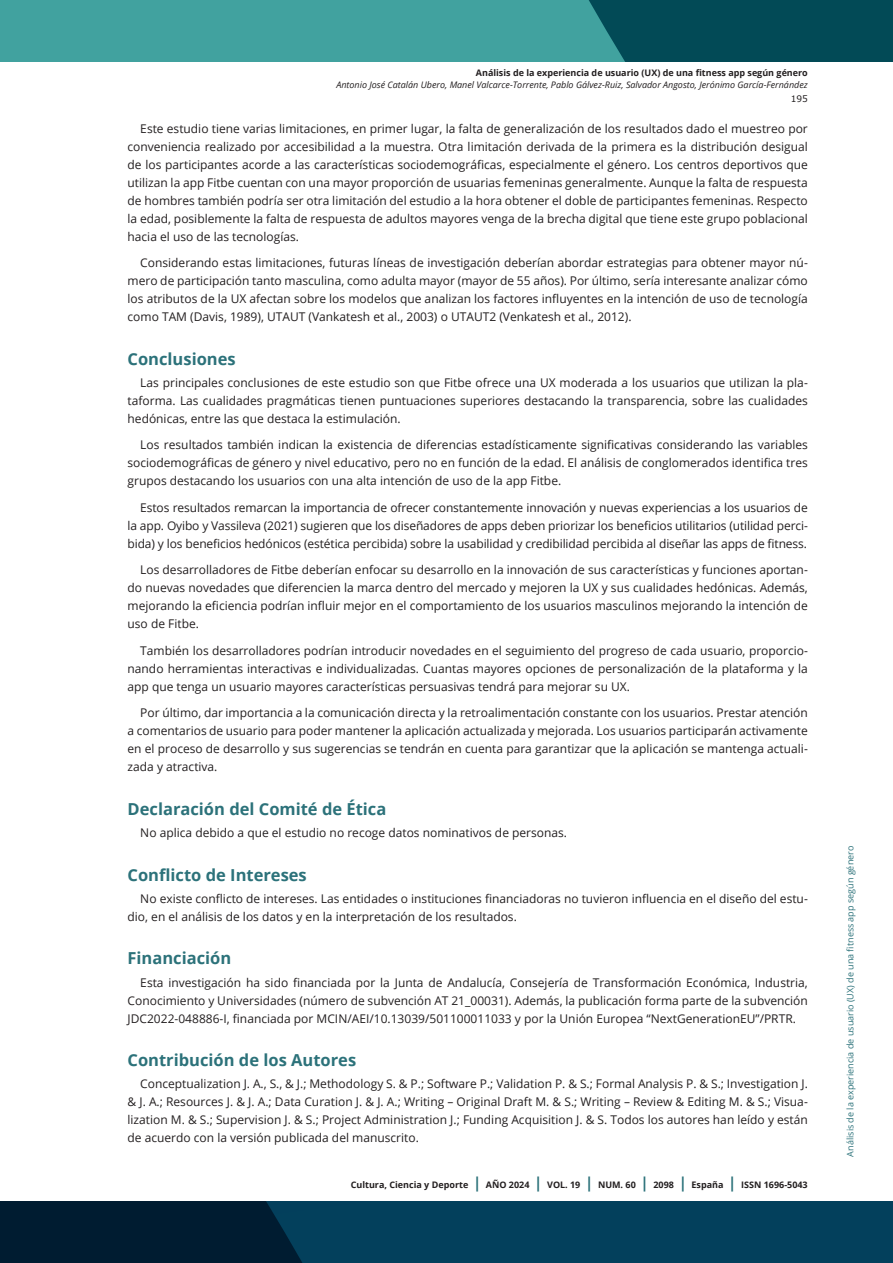
<style>
.page{position:relative;width:893px;height:1263px;background:#fff}
.page>*{position:absolute;margin:0;border:0;box-sizing:border-box;transform-origin:0 0}
.subtitulo_H3{font:700 16.5px "Open Sans";color:#2c727a}
.Cuerpo_de_texto_P{font:12px/18px "Open Sans";color:#231f20;text-align:justify}
.t1{font:700 9px "Open Sans";color:#231f20}
.t2{font:italic 9px "Open Sans";color:#231f20}
.t3{font:9px "Open Sans";color:#2c727a}
.t4{font:9px "Verdana";color:#231f20}
.s1{font-size:15px;color:#2c727a}
</style>
<div class="page">
<svg style="left:0;top:1201px;width:893px;height:62px;background:#02344e"></svg>
<div style="left:0;top:0;width:893px;height:62px;background:#41a29f"></div>
<div style="left:589px;top:0;width:304px;height:62px;background:#024a56"></div>
<p class="t1" style="left:476px;top:67px;width:333px">Análisis de la experiencia de usuario (UX) de una fitness app según género</p>
<p class="t2" style="left:336px;top:79px;width:473px">Antonio José Catalán Ubero, Manel Valcarce-Torrente, Pablo Gálvez-Ruiz, Salvador Angosto, Jerónimo García-Fernández</p>
<p class="t4" style="left:791px;top:92px;width:19px">195</p>
<p class="Cuerpo_de_texto_P" style="left:128px;top:119px;width:682px;text-indent:13px">Este estudio tiene varias limitaciones, en primer lugar, la falta de generalización de los resultados dado el muestreo por conveniencia realizado por accesibilidad a la muestra. Otra limitación derivada de la primera es la distribución desigual de los participantes acorde a las características sociodemográficas, especialmente el género. Los centros deportivos que utilizan la app Fitbe cuentan con una mayor proporción de usuarias femeninas generalmente. Aunque la falta de respuesta de hombres también podría ser otra limitación del estudio a la hora obtener el doble de participantes femeninas. Respecto la edad, posiblemente la falta de respuesta de adultos mayores venga de la brecha digital que tiene este grupo poblacional hacia el uso de las tecnologías.</p>
<p class="Cuerpo_de_texto_P" style="left:128px;top:253px;width:682px;text-indent:13px">Considerando estas limitaciones, futuras líneas de investigación deberían abordar estrategias para obtener mayor nú&shy;mero de participación tanto masculina, como adulta mayor (mayor de 55 años). Por último, sería interesante analizar cómo los atributos de la UX afectan sobre los modelos que analizan los factores influyentes en la intención de uso de tecnología como TAM (Davis, 1989), UTAUT (Vankatesh et al., 2003) o UTAUT2 (Venkatesh et al., 2012).</p>
<p class="subtitulo_H3" style="left:128px;top:347px;width:110px">Conclusiones</p>
<p class="Cuerpo_de_texto_P" style="left:128px;top:373px;width:682px;text-indent:13px">Las principales conclusiones de este estudio son que Fitbe ofrece una UX moderada a los usuarios que utilizan la pla&shy;taforma. Las cualidades pragmáticas tienen puntuaciones superiores destacando la transparencia, sobre las cualidades hedónicas, entre las que destaca la estimulación.</p>
<p class="Cuerpo_de_texto_P" style="left:128px;top:436px;width:682px;text-indent:13px">Los resultados también indican la existencia de diferencias estadísticamente significativas considerando las variables sociodemográficas de género y nivel educativo, pero no en función de la edad. El análisis de conglomerados identifica tres grupos destacando los usuarios con una alta intención de uso de la app Fitbe.</p>
<p class="Cuerpo_de_texto_P" style="left:128px;top:498px;width:682px;text-indent:13px">Estos resultados remarcan la importancia de ofrecer constantemente innovación y nuevas experiencias a los usuarios de la app. Oyibo y Vassileva (2021) sugieren que los diseñadores de apps deben priorizar los beneficios utilitarios (utilidad perci&shy;bida) y los beneficios hedónicos (estética percibida) sobre la usabilidad y credibilidad percibida al diseñar las apps de fitness.</p>
<p class="Cuerpo_de_texto_P" style="left:128px;top:561px;width:682px;text-indent:13px">Los desarrolladores de Fitbe deberían enfocar su desarrollo en la innovación de sus características y funciones aportan&shy;do nuevas novedades que diferencien la marca dentro del mercado y mejoren la UX y sus cualidades hedónicas. Además, mejorando la eficiencia podrían influir mejor en el comportamiento de los usuarios masculinos mejorando la intención de uso de Fitbe.</p>
<p class="Cuerpo_de_texto_P" style="left:128px;top:641px;width:682px;text-indent:13px">También los desarrolladores podrían introducir novedades en el seguimiento del progreso de cada usuario, proporcio&shy;nando herramientas interactivas e individualizadas. Cuantas mayores opciones de personalización de la plataforma y la app que tenga un usuario mayores características persuasivas tendrá para mejorar su UX.</p>
<p class="Cuerpo_de_texto_P" style="left:128px;top:704px;width:682px;text-indent:13px">Por último, dar importancia a la comunicación directa y la retroalimentación constante con los usuarios. Prestar atención a comentarios de usuario para poder mantener la aplicación actualizada y mejorada. Los usuarios participarán activamente en el proceso de desarrollo y sus sugerencias se tendrán en cuenta para garantizar que la aplicación se mantenga actuali&shy;zada y atractiva.</p>
<p class="subtitulo_H3" style="left:128px;top:797px;width:260px">Declaración del Comité de Ética</p>
<p class="Cuerpo_de_texto_P" style="left:140px;top:823px;width:428px">No aplica debido a que el estudio no recoge datos nominativos de personas.</p>
<p class="subtitulo_H3" style="left:128px;top:863px;width:181px">Conflicto de Intereses</p>
<p class="Cuerpo_de_texto_P" style="left:128px;top:889px;width:682px;text-indent:13px">No existe conflicto de intereses. Las entidades o instituciones financiadoras no tuvieron influencia en el diseño del estu&shy;dio, en el análisis de los datos y en la interpretación de los resultados.</p>
<p class="subtitulo_H3" style="left:128px;top:947px;width:105px">Financiación</p>
<p class="Cuerpo_de_texto_P" style="left:128px;top:973px;width:682px;text-indent:13px">Esta investigación ha sido financiada por la Junta de Andalucía, Consejería de Transformación Económica, Industria, Conocimiento y Universidades (número de subvención AT 21_00031). Además, la publicación forma parte de la subvención JDC2022-048886-I, financiada por MCIN/AEI/10.13039/501100011033 y por la Unión Europea “NextGenerationEU”/PRTR.</p>
<p class="subtitulo_H3" style="left:128px;top:1048px;width:230px">Contribución de los Autores</p>
<p class="Cuerpo_de_texto_P" style="left:128px;top:1075px;width:682px;text-indent:13px">Conceptualization J. A., S., &amp; J.; Methodology S. &amp; P.; Software P.; Validation P. &amp; S.; Formal Analysis P. &amp; S.; Investigation J. &amp; J. A.; Resources J. &amp; J. A.; Data Curation J. &amp; J. A.; Writing – Original Draft M. &amp; S.; Writing – Review &amp; Editing M. &amp; S.; Visua&shy;lization M. &amp; S.; Supervision J. &amp; S.; Project Administration J.; Funding Acquisition J. &amp; S. Todos los autores han leído y están de acuerdo con la versión publicada del manuscrito.</p>
<p class="t1" style="left:351px;top:1179px;width:458px">Cultura, Ciencia y Deporte <span class="s1">|</span> AÑO 2024 <span class="s1">|</span> VOL. 19 <span class="s1">|</span> NUM. 60 <span class="s1">|</span> 2098 <span class="s1">|</span> España <span class="s1">|</span> ISSN 1696-5043</p>
<p class="t3" style="left:844px;top:1156px;width:312px;rotate:-90deg">Análisis de la experiencia de usuario (UX) de una fitness app según género</p>
</div>
